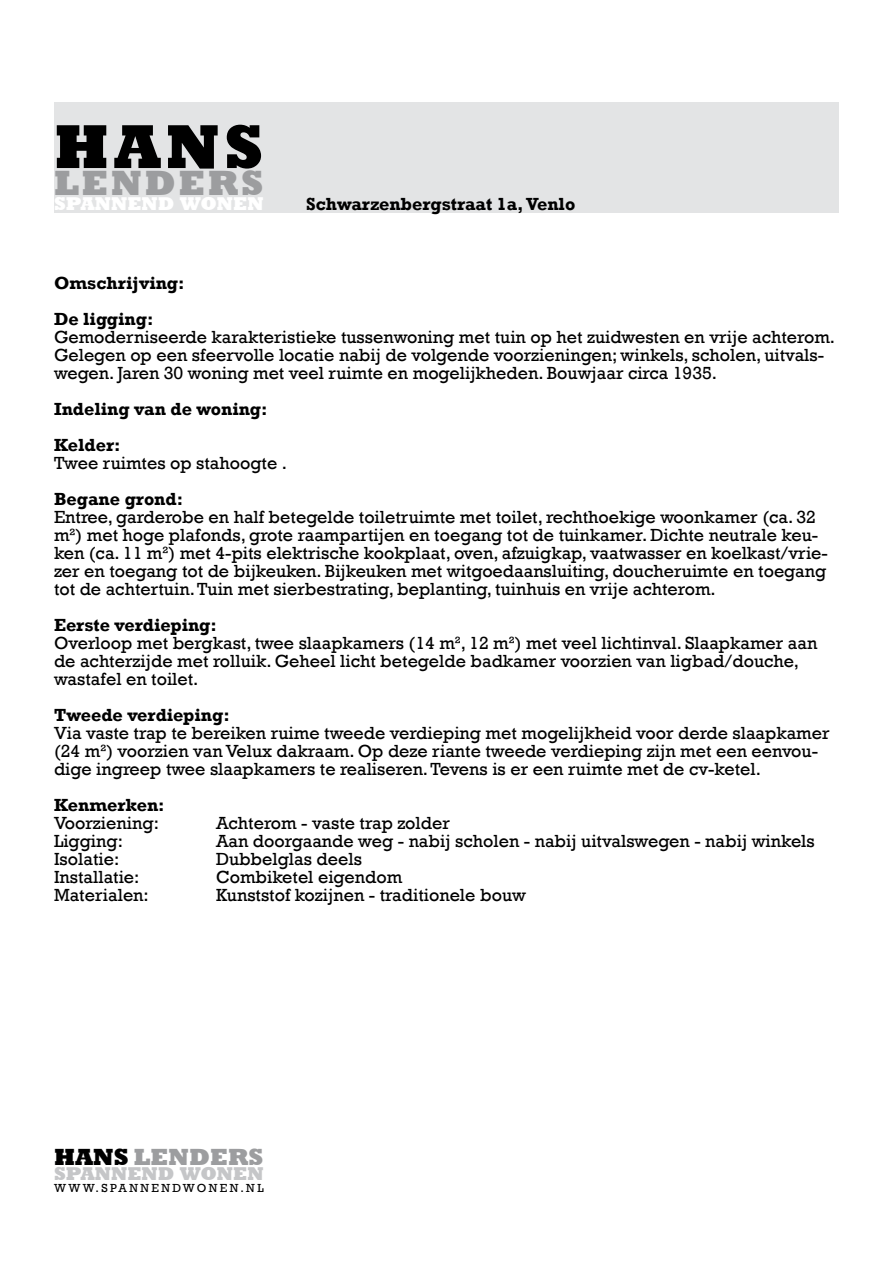
<style>
.page{position:relative;width:893px;height:1263px;background:#fff}
.page>*{position:absolute;margin:0;border:0;box-sizing:border-box;transform-origin:0 0}
.t1{font:800 63px "Rockwell";color:#000}
.t2{font:800 36px "Rockwell";letter-spacing:.07em;color:#9c9d9f}
.t3{font:800 24px "Rockwell";color:#9c9d9f}
.t4{font:800 19.05px "Rockwell";color:#fff}
.t5{font:800 19.05px "Rockwell";color:#c5c6c8}
.t6{font:18px/18px "Rockwell";color:#000}
.t7{font:700 18px/36px "Rockwell";color:#000}
.t8{font:12px "Rockwell";letter-spacing:.205em;color:#000}
.s1{color:#000}
</style>
<div class="page">
<div style="left:54px;top:102px;width:785px;height:111px;background:#e3e4e5"></div>
<h1 class="t1" style="left:54px;top:111px;width:211px">HANS</h1>
<h2 class="t2" style="left:54px;top:162px;width:211px">LENDERS</h2>
<p class="t4" style="left:54px;top:193px;width:211px">SPANNEND WONEN</p>
<p class="t7" style="left:306px;top:186px;width:271px">Schwarzenbergstraat 1a, Venlo</p>
<p class="t7" style="left:54px;top:265px;width:132px">Omschrijving:<br>De ligging:</p>
<p class="t6" style="left:54px;top:328px;width:783px">Gemoderniseerde karakteristieke tussenwoning met tuin op het zuidwesten en vrije achterom.<br>Gelegen op een sfeervolle locatie nabij de volgende voorzieningen; winkels, scholen, uitvals&shy;wegen. Jaren 30 woning met veel ruimte en mogelijkheden. Bouwjaar circa 1935.</p>
<p class="t7" style="left:54px;top:391px;width:215px">Indeling van de woning:<br>Kelder:</p>
<p class="t6" style="left:54px;top:454px;width:235px">Twee ruimtes op stahoogte .</p>
<p class="t7" style="left:54px;top:481px;width:131px">Begane grond:</p>
<p class="t6" style="left:54px;top:508px;width:775px">Entree, garderobe en half betegelde toiletruimte met toilet, rechthoekige woonkamer (ca. 32 m²) met hoge plafonds, grote raampartijen en toegang tot de tuinkamer. Dichte neutrale keu&shy;ken (ca. 11 m²) met 4-pits elektrische kookplaat, oven, afzuigkap, vaatwasser en koelkast/vrie&shy;zer en toegang tot de bijkeuken. Bijkeuken met witgoedaansluiting, doucheruimte en toegang tot de achtertuin. Tuin met sierbestrating, beplanting, tuinhuis en vrije achterom.</p>
<p class="t7" style="left:54px;top:607px;width:164px">Eerste verdieping:</p>
<p class="t6" style="left:54px;top:634px;width:765px">Overloop met bergkast, twee slaapkamers (14 m², 12 m²) met veel lichtinval. Slaapkamer aan de achterzijde met rolluik. Geheel licht betegelde badkamer voorzien van ligbad/douche, wastafel en toilet.</p>
<p class="t7" style="left:54px;top:697px;width:177px">Tweede verdieping:</p>
<p class="t6" style="left:54px;top:724px;width:777px">Via vaste trap te bereiken ruime tweede verdieping met mogelijkheid voor derde slaapkamer (24 m²) voorzien van Velux dakraam. Op deze riante tweede verdieping zijn met een eenvou&shy;dige ingreep twee slaapkamers te realiseren. Tevens is er een ruimte met de cv-ketel.</p>
<p class="t7" style="left:54px;top:787px;width:112px">Kenmerken:</p>
<p class="t6" style="left:54px;top:814px;width:106px">Voorziening:</p>
<p class="t6" style="left:216px;top:814px;width:235px">Achterom - vaste trap zolder</p>
<p class="t6" style="left:54px;top:832px;width:71px">Ligging:</p>
<p class="t6" style="left:216px;top:832px;width:600px">Aan doorgaande weg - nabij scholen - nabij uitvalswegen - nabij winkels</p>
<p class="t6" style="left:54px;top:850px;width:67px">Isolatie:</p>
<p class="t6" style="left:216px;top:850px;width:147px">Dubbelglas deels</p>
<p class="t6" style="left:54px;top:868px;width:87px">Installatie:</p>
<p class="t6" style="left:216px;top:868px;width:188px">Combiketel eigendom</p>
<p class="t6" style="left:54px;top:886px;width:96px">Materialen:</p>
<p class="t6" style="left:216px;top:886px;width:311px">Kunststof kozijnen - traditionele bouw</p>
<h3 class="t3" style="left:54px;top:1143px;width:211px"><span class="s1">HANS</span> LENDERS</h3>
<p class="t5" style="left:54px;top:1162px;width:211px">SPANNEND WONEN</p>
<p class="t8" style="left:54px;top:1181px;width:211px">WWW.SPANNENDWONEN.NL</p>
</div>
